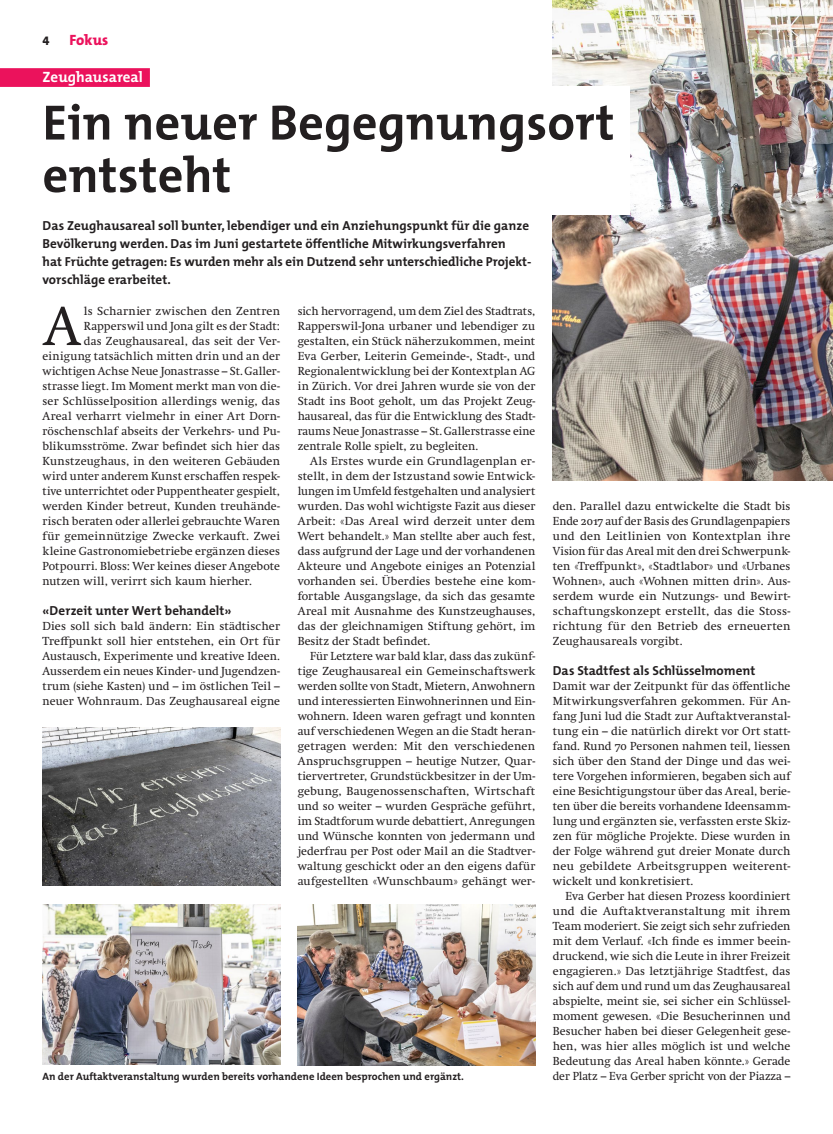
<style>
.page{position:relative;width:833px;height:1134px;background:#fff}
.page>*{position:absolute;margin:0;border:0;box-sizing:border-box;transform-origin:0 0}
.t1{font:56px "Swift Neue LT Pro";color:#231f20}
.t2{font:700 50px/52.5px "The Mix";letter-spacing:.005em;color:#231f20}
.t3{font:700 15px "The Mix";color:#fff}
.t4{font:800 15px "The Mix";letter-spacing:-.005em;color:#eb125c}
.t5{font:700 13.12px/18.1px "The Mix";letter-spacing:.005em;color:#231f20}
.t6{font:12.5px "The Mix Extra Bold Caps";color:#231f20}
.t7{font:11.88px/15px "Swift Neue LT Pro";letter-spacing:.01em;color:#231f20;text-align:justify}
.t8{font:700 10.62px "The Mix";color:#231f20}
</style>
<div class="page">
<img style="left:553px;top:0;width:280px;height:480px">
<div style="left:0;top:87px;width:629px;height:128px;background:#fff"></div>
<div style="left:0;top:68px;width:150px;height:19px;background:#eb125c"></div>
<img style="left:43px;top:727px;width:237px;height:158px">
<img style="left:43px;top:904px;width:237px;height:161px">
<img style="left:298px;top:904px;width:237px;height:161px">
<p class="t6" style="left:43px;top:30px;width:9px">4</p>
<p class="t4" style="left:69px;top:27px;width:40px">Fokus</p>
<p class="t3" style="left:43px;top:65px;width:102px">Zeughausareal</p>
<h2 class="t2" style="left:43px;top:95px;width:573px">Ein neuer Begegnungsort entsteht</h2>
<p class="t5" style="left:43px;top:216px;width:490px">Das Zeughausareal soll bunter, lebendiger und ein Anziehungspunkt für die ganze Bevölkerung werden. Das im Juni gestartete öffentliche Mitwirkungsverfahren<br>hat Früchte getragen: Es wurden mehr als ein Dutzend sehr unterschiedliche Projekt&shy;vorschläge erarbeitet.</p>
<h1 class="t1" style="left:44px;top:293px;width:38px">A</h1>
<p class="t7" style="left:84px;top:303px;width:198px">ls Scharnier zwischen den Zentren</p>
<p class="t7" style="left:298px;top:303px;width:239px">sich hervorragend, um dem Ziel des Stadtrats, Rapperswil-Jona urbaner und lebendiger zu gestalten, ein Stück näherzukommen, meint Eva Gerber, Leiterin Gemeinde-, Stadt-, und Regionalentwicklung bei der Kontextplan AG in Zürich. Vor drei Jahren wurde sie von der Stadt ins Boot geholt, um das Projekt Zeug&shy;hausareal, das für die Entwicklung des Stadt&shy;raums Neue Jonastrasse – St.Gallerstrasse eine zentrale Rolle spielt, zu begleiten.</p>
<p class="t7" style="left:298px;top:453px;width:239px;text-indent:12px">Als Erstes wurde ein Grundlagenplan er&shy;stellt, in dem der Istzustand sowie Entwick&shy;lungen im Umfeld festgehalten und analysiert wurden. Das wohl wichtigste Fazit aus dieser Arbeit: «Das Areal wird derzeit unter dem Wert behandelt.» Man stellte aber auch fest, dass aufgrund der Lage und der vorhandenen Akteure und Angebote einiges an Potenzial vorhanden sei. Überdies bestehe eine kom&shy;fortable Ausgangslage, da sich das gesamte Areal mit Ausnahme des Kunstzeughauses, das der gleichnamigen Stiftung gehört, im Besitz der Stadt befindet.</p>
<p class="t7" style="left:298px;top:648px;width:239px;text-indent:12px">Für Letztere war bald klar, dass das zukünf&shy;tige Zeughausareal ein Gemeinschaftswerk werden sollte von Stadt, Mietern, Anwohnern und interessierten Einwohnerinnen und Ein&shy;wohnern. Ideen waren gefragt und konnten auf verschiedenen Wegen an die Stadt heran&shy;getragen werden: Mit den verschiedenen Anspruchsgruppen – heutige Nutzer, Quar&shy;tiervertreter, Grundstückbesitzer in der Um&shy;gebung, Baugenossenschaften, Wirtschaft und so weiter – wurden Gespräche geführt, im Stadtforum wurde debattiert, Anregungen und Wünsche konnten von jedermann und jederfrau per Post oder Mail an die Stadtver&shy;waltung geschickt oder an den eigens dafür aufgestellten «Wunschbaum» gehängt wer-</p>
<p class="t7" style="left:84px;top:318px;width:198px">Rapperswil und Jona gilt es der Stadt:</p>
<p class="t7" style="left:84px;top:333px;width:198px">das Zeughausareal, das seit der Ver-</p>
<p class="t7" style="left:43px;top:348px;width:239px">einigung tatsächlich mitten drin und an der</p>
<p class="t7" style="left:43px;top:363px;width:239px">wichtigen Achse Neue Jonastrasse – St.Galler-</p>
<p class="t7" style="left:43px;top:378px;width:239px">strasse liegt. Im Moment merkt man von die-</p>
<p class="t7" style="left:43px;top:393px;width:239px">ser Schlüsselposition allerdings wenig, das</p>
<p class="t7" style="left:43px;top:408px;width:239px">Areal verharrt vielmehr in einer Art Dorn-</p>
<p class="t7" style="left:43px;top:423px;width:239px">röschenschlaf abseits der Verkehrs- und Pu-</p>
<p class="t7" style="left:43px;top:438px;width:239px">blikumsströme. Zwar befindet sich hier das</p>
<p class="t7" style="left:43px;top:453px;width:239px">Kunstzeughaus, in den weiteren Gebäuden</p>
<p class="t7" style="left:43px;top:468px;width:239px">wird unter anderem Kunst erschaffen respek-</p>
<p class="t7" style="left:43px;top:483px;width:239px">tive unterrichtet oder Puppentheater gespielt,</p>
<p class="t7" style="left:43px;top:498px;width:239px">werden Kinder betreut, Kunden treuhände-</p>
<p class="t7" style="left:43px;top:513px;width:239px">risch beraten oder allerlei gebrauchte Waren</p>
<p class="t7" style="left:43px;top:528px;width:239px">für gemeinnützige Zwecke verkauft. Zwei</p>
<p class="t7" style="left:43px;top:543px;width:239px">kleine Gastronomiebetriebe ergänzen dieses</p>
<p class="t7" style="left:43px;top:558px;width:239px">Potpourri. Bloss: Wer keines dieser Angebote</p>
<p class="t7" style="left:43px;top:573px;width:211px">nutzen will, verirrt sich kaum hierher.</p>
<p class="t5" style="left:43px;top:601px;width:190px">«Derzeit unter Wert behandelt»</p>
<p class="t7" style="left:43px;top:618px;width:239px">Dies soll sich bald ändern: Ein städtischer Treffpunkt soll hier entstehen, ein Ort für Austausch, Experimente und kreative Ideen.<br>Ausserdem ein neues Kinder- und Jugendzen&shy;trum (siehe Kasten) und – im östlichen Teil – neuer Wohnraum. Das Zeughausareal eigne</p>
<p class="t8" style="left:43px;top:1068px;width:423px">An der Auftaktveranstaltung wurden bereits vorhandene Ideen besprochen und ergänzt.</p>
<p class="t7" style="left:553px;top:498px;width:239px">den. Parallel dazu entwickelte die Stadt bis Ende 2017 auf der Basis des Grundlagenpapiers und den Leitlinien von Kontextplan ihre Vision für das Areal mit den drei Schwerpunk&shy;ten «Treffpunkt», «Stadtlabor» und «Urbanes Wohnen», auch «Wohnen mitten drin». Aus&shy;serdem wurde ein Nutzungs- und Bewirt&shy;schaftungskonzept erstellt, das die Stoss&shy;richtung für den Betrieb des erneuerten Zeughausareals vorgibt.</p>
<p class="t5" style="left:553px;top:661px;width:204px">Das Stadtfest als Schlüsselmoment</p>
<p class="t7" style="left:553px;top:678px;width:239px">Damit war der Zeitpunkt für das öffentliche Mitwirkungsverfahren gekommen. Für An&shy;fang Juni lud die Stadt zur Auftaktveranstal&shy;tung ein – die natürlich direkt vor Ort statt&shy;fand. Rund 70 Personen nahmen teil, liessen sich über den Stand der Dinge und das wei&shy;tere Vorgehen informieren, begaben sich auf eine Besichtigungstour über das Areal, berie&shy;ten über die bereits vorhandene Ideensamm&shy;lung und ergänzten sie, verfassten erste Skiz&shy;zen für mögliche Projekte. Diese wurden in der Folge während gut dreier Monate durch neu gebildete Arbeitsgruppen weiterent&shy;wickelt und konkretisiert.</p>
<p class="t7" style="left:553px;top:888px;width:239px;text-indent:12px">Eva Gerber hat diesen Prozess koordiniert und die Auftaktveranstaltung mit ihrem Team moderiert. Sie zeigt sich sehr zufrieden mit dem Verlauf. «Ich finde es immer beein&shy;druckend, wie sich die Leute in ihrer Freizeit engagieren.» Das letztjährige Stadtfest, das sich auf dem und rund um das Zeughausareal abspielte, meint sie, sei sicher ein Schlüssel&shy;moment gewesen. «Die Besucherinnen und Besucher haben bei dieser Gelegenheit gese&shy;hen, was hier alles möglich ist und welche Bedeutung das Areal haben könnte.» Gerade der Platz – Eva Gerber spricht von der Piazza –</p>
</div>
